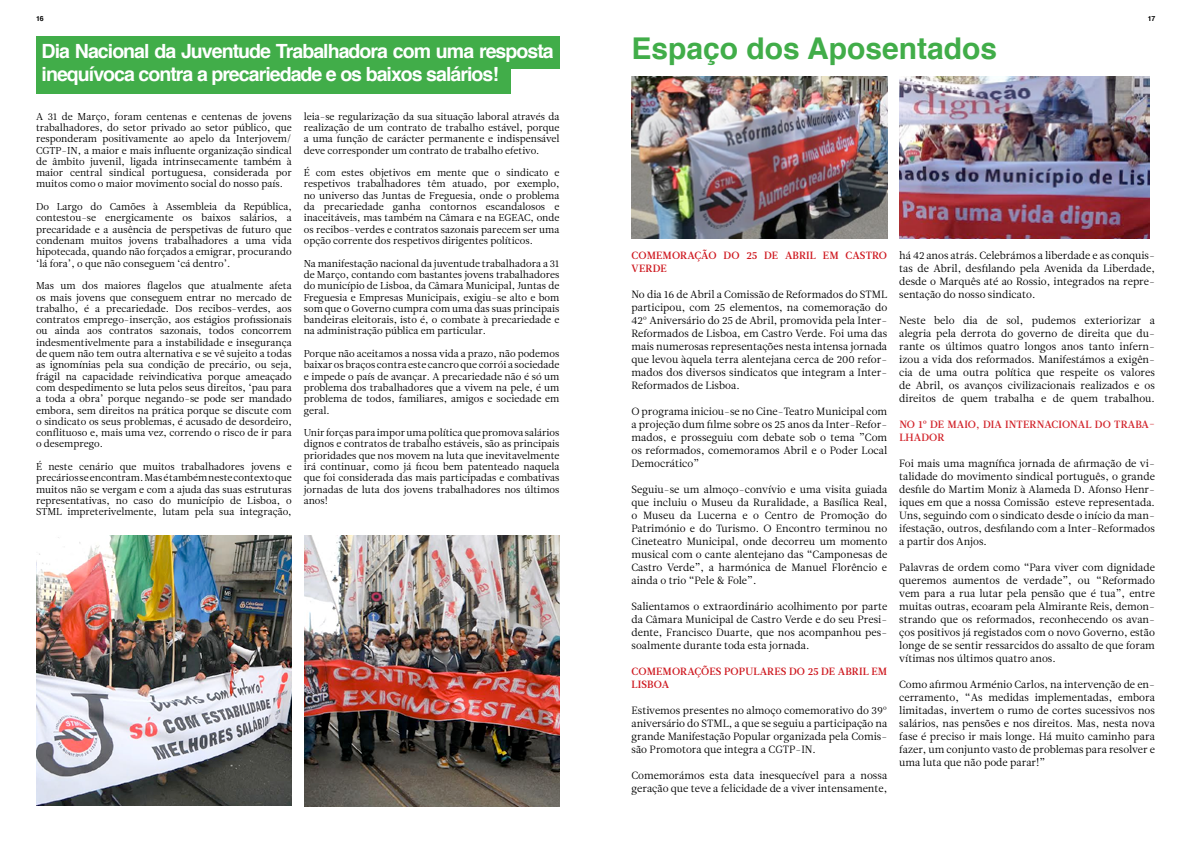
<style>
.page{position:relative;width:1191px;height:842px;background:#fff}
.page>*{position:absolute;margin:0;border:0;box-sizing:border-box;transform-origin:0 0}
.t1{font:700 30px "Helvetica";color:#41ad49}
.t2{font:700 19.6px/23.5px "Helvetica";letter-spacing:-.05em;color:#fff}
.t3{font:10.5px/13px "Leitura News Roman 1";color:#000;text-align:justify}
.t4{font:10.5px "Leitura News Roman 3";letter-spacing:.015em;color:#ce171e}
.t5{font:10.5px "Leitura News Roman 3";letter-spacing:.015em;color:#d2232a}
.t6{font:10px/11.3px "Leitura News Roman 1";color:#000;text-align:justify}
.t7{font:700 7px "Helvetica";color:#000}
</style>
<div class="page">
<div style="left:36px;top:36px;width:523px;height:32px;background:#41ad49"></div>
<div style="left:36px;top:62px;width:474px;height:32px;background:#41ad49"></div>
<img style="left:631px;top:77px;width:256px;height:162px">
<img style="left:899px;top:77px;width:250px;height:162px">
<img style="left:36px;top:535px;width:256px;height:271px">
<img style="left:304px;top:535px;width:255px;height:271px">
<p class="t7" style="left:36px;top:13px;width:9px">16</p>
<p class="t7" style="left:1147px;top:13px;width:9px">17</p>
<h2 class="t2" style="left:42px;top:39px;width:513px">Dia Nacional da Juventude Trabalhadora com uma resposta inequívoca contra a precariedade e os baixos salários!</h2>
<h1 class="t1" style="left:631px;top:24px;width:367px">Espaço dos Aposentados</h1>
<p class="t6" style="left:36px;top:111px;width:257px">A 31 de Março, foram centenas e centenas de jovens trabalhadores, do setor privado ao setor público, que responderam positivamente ao apelo da Interjovem/ CGTP-IN, a maior e mais influente organização sindical de âmbito juvenil, ligada intrinsecamente também à maior central sindical portuguesa, considerada por muitos como o maior movimento social do nosso país.</p>
<p class="t6" style="left:36px;top:201px;width:257px">Do Largo do Camões à Assembleia da República, contestou-se energicamente os baixos salários, a precaridade e a ausência de perspetivas de futuro que condenam muitos jovens trabalhadores a uma vida hipotecada, quando não forçados a emigrar, procurando ‘lá fora’, o que não conseguem ‘cá dentro’.</p>
<p class="t6" style="left:36px;top:280px;width:257px">Mas um dos maiores flagelos que atualmente afeta os mais jovens que conseguem entrar no mercado de trabalho, é a precariedade. Dos recibos-verdes, aos contratos emprego-inserção, aos estágios profissionais ou ainda aos contratos sazonais, todos concorrem indesmentivelmente para a instabilidade e insegurança de quem não tem outra alternativa e se vê sujeito a todas as ignomínias pela sua condição de precário, ou seja, frágil na capacidade reivindicativa porque ameaçado com despedimento se luta pelos seus direitos, ‘pau para a toda a obra’ porque negando-se pode ser mandado embora, sem direitos na prática porque se discute com o sindicato os seus problemas, é acusado de desordeiro, conflituoso e, mais uma vez, correndo o risco de ir para o desemprego.</p>
<p class="t6" style="left:36px;top:461px;width:257px">É neste cenário que muitos trabalhadores jovens e precários se encontram. Mas é também neste contexto que muitos não se vergam e com a ajuda das suas estruturas representativas, no caso do município de Lisboa, o STML impreterivelmente, lutam pela sua integração,</p>
<p class="t6" style="left:304px;top:111px;width:257px">leia-se regularização da sua situação laboral através da realização de um contrato de trabalho estável, porque a uma função de carácter permanente e indispensável deve corresponder um contrato de trabalho efetivo.</p>
<p class="t6" style="left:304px;top:167px;width:257px">É com estes objetivos em mente que o sindicato e respetivos trabalhadores têm atuado, por exemplo, no universo das Juntas de Freguesia, onde o problema da precariedade ganha contornos escandalosos e inaceitáveis, mas também na Câmara e na EGEAC, onde os recibos-verdes e contratos sazonais parecem ser uma opção corrente dos respetivos dirigentes políticos.</p>
<p class="t6" style="left:304px;top:258px;width:257px">Na manifestação nacional da juventude trabalhadora a 31 de Março, contando com bastantes jovens trabalhadores do município de Lisboa, da Câmara Municipal, Juntas de Freguesia e Empresas Municipais, exigiu-se alto e bom som que o Governo cumpra com uma das suas principais bandeiras eleitorais, isto é, o combate à precariedade e na administração pública em particular.</p>
<p class="t6" style="left:304px;top:348px;width:257px">Porque não aceitamos a nossa vida a prazo, não podemos baixar os braços contra este cancro que corrói a sociedade e impede o país de avançar. A precariedade não é só um problema dos trabalhadores que a vivem na pele, é um problema de todos, familiares, amigos e sociedade em geral.</p>
<p class="t6" style="left:304px;top:427px;width:257px">Unir forças para impor uma política que promova salários dignos e contratos de trabalho estáveis, são as principais prioridades que nos movem na luta que inevitavelmente irá continuar, como já ficou bem patenteado naquela que foi considerada das mais participadas e combativas jornadas de luta dos jovens trabalhadores nos últimos anos!</p>
<p class="t4" style="left:631px;top:249px;width:49px">COMEMORA</p>
<p class="t4" style="left:694px;top:249px;width:38px">ÇÃO DO</p>
<p class="t4" style="left:746px;top:249px;width:134px">25 DE ABRIL EM CASTRO</p>
<p class="t4" style="left:631px;top:262px;width:37px">VERDE</p>
<p class="t3" style="left:631px;top:288px;width:257px">No dia 16 de Abril a Comissão de Reformados do STML participou, com 25 elementos, na comemoração do 42º Aniversário do 25 de Abril, promovida pela Inter-Reformados de Lisboa, em Castro Verde. Foi uma das mais numerosas representações nesta intensa jornada que levou àquela terra alentejana cerca de 200 refor&shy;mados dos diversos sindicatos que integram a Inter-Reformados de Lisboa.</p>
<p class="t3" style="left:631px;top:405px;width:257px">O programa iniciou-se no Cine-Teatro Municipal com a projeção dum filme sobre os 25 anos da Inter-Refor&shy;mados, e prosseguiu com debate sob o tema ”Com os reformados, comemoramos Abril e o Poder Local Democrático”</p>
<p class="t3" style="left:631px;top:483px;width:257px">Seguiu-se um almoço-convívio e uma visita guiada que incluiu o Museu da Ruralidade, a Basílica Real, o Museu da Lucerna e o Centro de Promoção do Património e do Turismo. O Encontro terminou no Cineteatro Municipal, onde decorreu um momento musical com o cante alentejano das “Camponesas de Castro Verde”, a harmónica de Manuel Florêncio e ainda o trio “Pele &amp; Fole”.</p>
<p class="t3" style="left:631px;top:600px;width:257px">Salientamos o extraordinário acolhimento por parte da Câmara Municipal de Castro Verde e do seu Presi&shy;dente, Francisco Duarte, que nos acompanhou pes&shy;soalmente durante toda esta jornada.</p>
<p class="t4" style="left:631px;top:665px;width:49px">COMEMORA</p>
<p class="t4" style="left:694px;top:665px;width:194px">ÇÕES POPULARES DO 25 DE ABRIL EM</p>
<p class="t4" style="left:631px;top:678px;width:18px">LISBOA</p>
<p class="t3" style="left:631px;top:704px;width:257px">Estivemos presentes no almoço comemorativo do 39º aniversário do STML, a que se seguiu a participação na grande Manifestação Popular organizada pela Comis&shy;são Promotora que integra a CGTP-IN.</p>
<p class="t3" style="left:631px;top:769px;width:257px">Comemorámos esta data inesquecível para a nossa geração que teve a felicidade de a viver intensamente,</p>
<p class="t3" style="left:899px;top:249px;width:257px">há 42 anos atrás. Celebrámos a liberdade e as conquis&shy;tas de Abril, desfilando pela Avenida da Liberdade, desde o Marquês até ao Rossio, integrados na repre&shy;sentação do nosso sindicato.</p>
<p class="t3" style="left:899px;top:314px;width:257px">Neste belo dia de sol, pudemos exteriorizar a alegria pela derrota do governo de direita que du&shy;rante os últimos quatro longos anos tanto infern&shy;izou a vida dos reformados. Manifestámos a exigên&shy;cia de uma outra política que respeite os valores de Abril, os avanços civilizacionais realizados e os direitos de quem trabalha e de quem trabalhou.</p>
<p class="t5" style="left:899px;top:418px;width:139px">NO 1º DE MAIO , DIA INTERNAC</p>
<p class="t5" style="left:1058px;top:418px;width:13px">IONA</p>
<p class="t5" style="left:1085px;top:418px;width:37px">L DO TRABA</p>
<p class="t5" style="left:1149px;top:418px;width:7px">-</p>
<p class="t5" style="left:899px;top:431px;width:24px">LHADOR</p>
<p class="t3" style="left:899px;top:457px;width:257px">Foi mais uma magnífica jornada de afirmação de vi&shy;talidade do movimento sindical português, o grande desfile do Martim Moniz à Alameda D. Afonso Henr&shy;iques em que a nossa Comissão esteve representada.<br>Uns, seguindo com o sindicato desde o início da man&shy;ifestação, outros, desfilando com a Inter-Reformados a partir dos Anjos.</p>
<p class="t3" style="left:899px;top:561px;width:257px">Palavras de ordem como “Para viver com dignidade queremos aumentos de verdade”, ou “Reformado vem para a rua lutar pela pensão que é tua”, entre muitas outras, ecoaram pela Almirante Reis, demon&shy;strando que os reformados, reconhecendo os avan&shy;ços positivos já registados com o novo Governo, estão longe de se sentir ressarcidos do assalto de que foram vítimas nos últimos quatro anos.</p>
<p class="t3" style="left:899px;top:678px;width:257px">Como afirmou Arménio Carlos, na intervenção de en&shy;cerramento, “As medidas implementadas, embora limitadas, invertem o rumo de cortes sucessivos nos salários, nas pensões e nos direitos. Mas, nesta nova fase é preciso ir mais longe. Há muito caminho para fazer, um conjunto vasto de problemas para resolver e uma luta que não pode parar!”</p>
</div>
